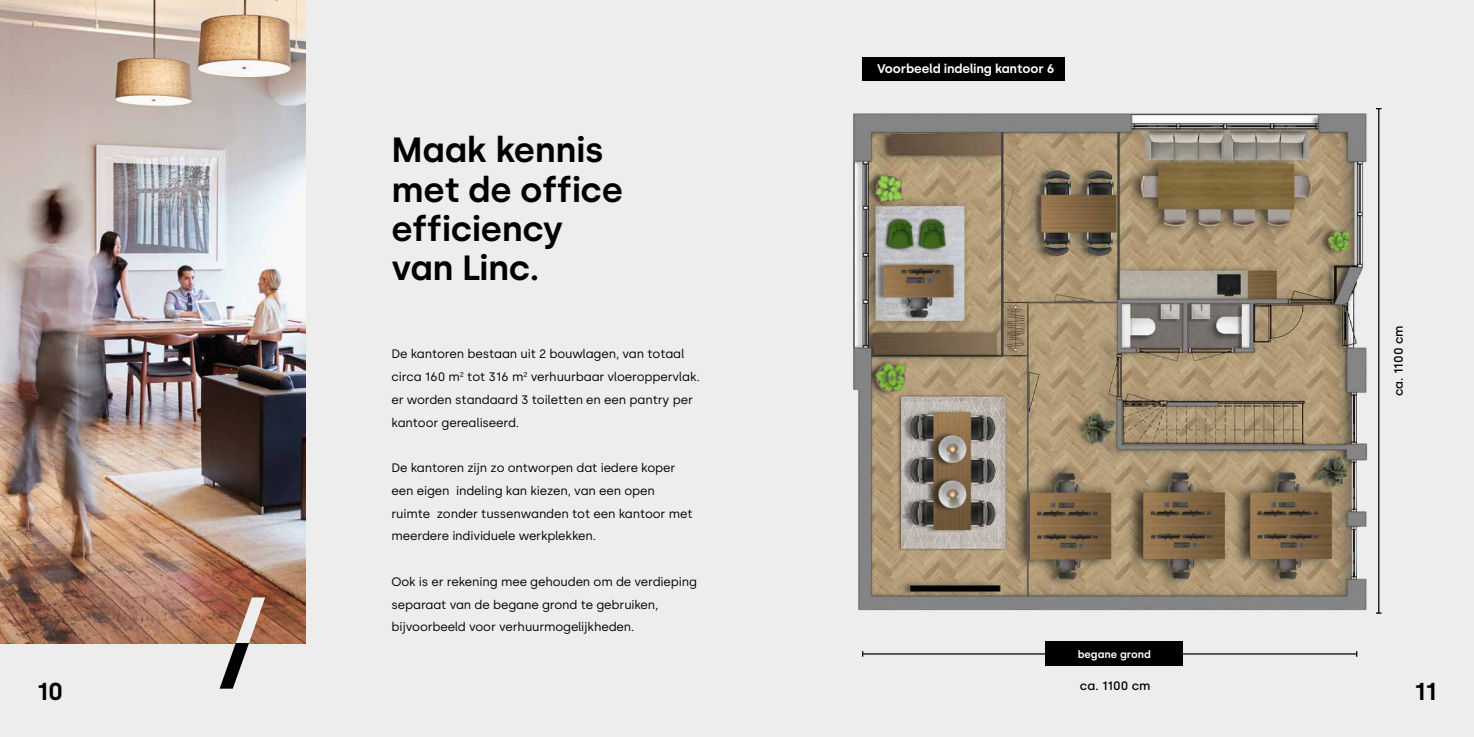
<style>
.page{position:relative;width:1474px;height:737px;background:#fff}
.page>*{position:absolute;margin:0;border:0;box-sizing:border-box;transform-origin:0 0}
.t1{font:600 35px/39.4px "Silka";letter-spacing:-.01em;color:#000}
.t2{font:600 24.5px "Silka";color:#000}
.t3{font:600 12.6px "Silka";letter-spacing:-.01em;color:#fff}
.t4{font:12.25px/22.8px "Silka";letter-spacing:-.01em;color:#000}
.t5{font:500 12.25px "Silka";color:#000}
.t6{font:600 10.5px "Silka";color:#fff}
</style>
<div class="page">
<div style="left:0;top:0;width:744px;height:737px;background:#ededed"></div>
<div style="left:729px;top:0;width:744px;height:737px;background:#ededed"></div>
<img style="left:853px;top:76px;width:529px;height:538px">
<img style="left:0;top:0;width:305px;height:643px">
<svg style="left:220px;top:597px;width:45px;height:91px"></svg>
<hr style="left:1378px;top:109px;width:1px;height:504px;background:#000">
<hr style="left:862px;top:653px;width:494px;height:1px;background:#000">
<div style="left:1045px;top:641px;width:138px;height:25px;background:#000"></div>
<div style="left:862px;top:57px;width:202px;height:24px;background:#000"></div>
<h1 class="t1" style="left:391px;top:130px;width:233px">Maak kennis met de office efficiency van Linc.</h1>
<p class="t4" style="left:391px;top:343px;width:310px">De kantoren bestaan uit 2 bouwlagen, van totaal circa 160 m<sup>2</sup> tot 316 m<sup>2</sup> verhuurbaar vloeroppervlak. er worden standaard 3 toiletten en een pantry per kantoor gerealiseerd.</p>
<p class="t4" style="left:391px;top:456px;width:302px">De kantoren zijn zo ontworpen dat iedere koper een eigen indeling kan kiezen, van een open ruimte zonder tussenwanden tot een kantoor met meerdere individuele werkplekken.</p>
<p class="t4" style="left:391px;top:570px;width:307px">Ook is er rekening mee gehouden om de verdieping separaat van de begane grond te gebruiken, bijvoorbeeld voor verhuurmogelijkheden.</p>
<p class="t3" style="left:877px;top:61px;width:179px">Voorbeeld indeling kantoor 6</p>
<p class="t6" style="left:1077px;top:647px;width:75px">begane grond</p>
<p class="t5" style="left:1390px;top:396px;width:72px;rotate:-90deg">ca. 1100 cm</p>
<p class="t5" style="left:1079px;top:678px;width:72px">ca. 1100 cm</p>
<h2 class="t2" style="left:37px;top:676px;width:28px">10</h2>
<h2 class="t2" style="left:1414px;top:676px;width:24px">11</h2>
</div>
